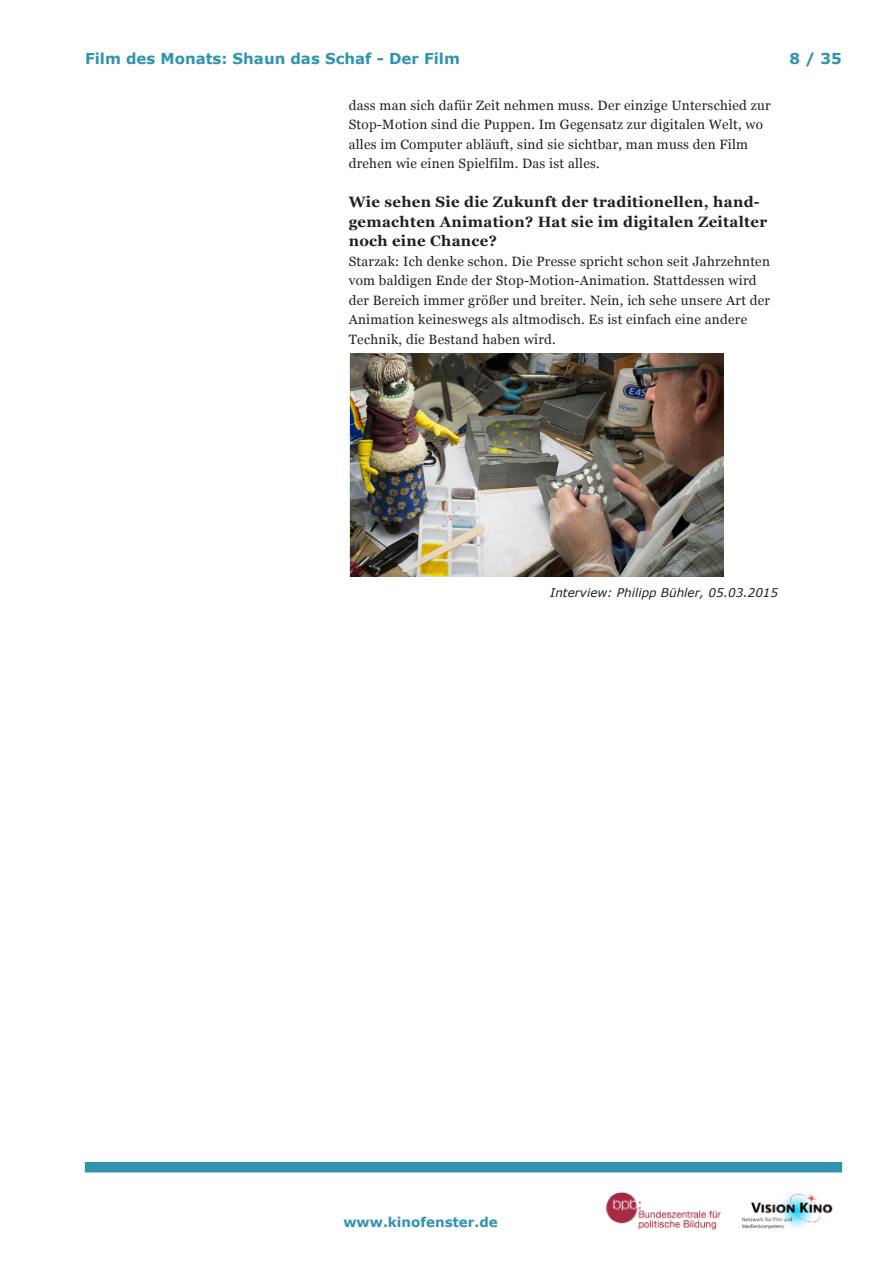
<style>
.page{position:relative;width:893px;height:1263px;background:#fff}
.page>*{position:absolute;margin:0;border:0;box-sizing:border-box;transform-origin:0 0}
.Interview_Frage{font:700 15px/19.5px "Georgia";letter-spacing:.02em;color:#231f20}
.t1{font:700 15px "Verdana";color:#3094af}
.Interview_Antwort{font:13.5px/19.5px "Georgia";letter-spacing:.02em;color:#231f20}
.t2{font:700 13.5px "Verdana";color:#3094af}
.Interview_Autorenzei{font:italic 12px "Verdana";color:#231f20}
</style>
<div class="page">
<img style="left:606px;top:1192px;width:227px;height:38px">
<div style="left:85px;top:1162px;width:757px;height:10px;background:#3094af"></div>
<img style="left:351px;top:353px;width:372px;height:223px">
<p class="t1" style="left:85px;top:48px;width:376px">Film des Monats: Shaun das Schaf - Der Film</p>
<p class="Interview_Antwort" style="left:349px;top:95px;width:423px">dass man sich dafür Zeit nehmen muss. Der einzige Unterschied zur Stop-Motion sind die Puppen. Im Gegensatz zur digitalen Welt, wo alles im Computer abläuft, sind sie sichtbar, man muss den Film drehen wie einen Spielfilm. Das ist alles.</p>
<p class="Interview_Frage" style="left:349px;top:192px;width:420px">Wie sehen Sie die Zukunft der traditionellen, hand&shy;gemachten Animation? Hat sie im digitalen Zeitalter noch eine Chance?</p>
<p class="Interview_Antwort" style="left:349px;top:251px;width:423px">Starzak: Ich denke schon. Die Presse spricht schon seit Jahrzehnten vom baldigen Ende der Stop-Motion-Animation. Stattdessen wird der Bereich immer größer und breiter. Nein, ich sehe unsere Art der Animation keineswegs als altmodisch. Es ist einfach eine andere Technik, die Bestand haben wird.</p>
<p class="t1" style="left:789px;top:48px;width:54px">8 / 35</p>
<p class="Interview_Autorenzei" style="left:550px;top:584px;width:229px">Interview: Philipp Bühler, 05.03.2015</p>
<p class="t2" style="left:343px;top:1212px;width:156px">www.kinofenster.de</p>
</div>
